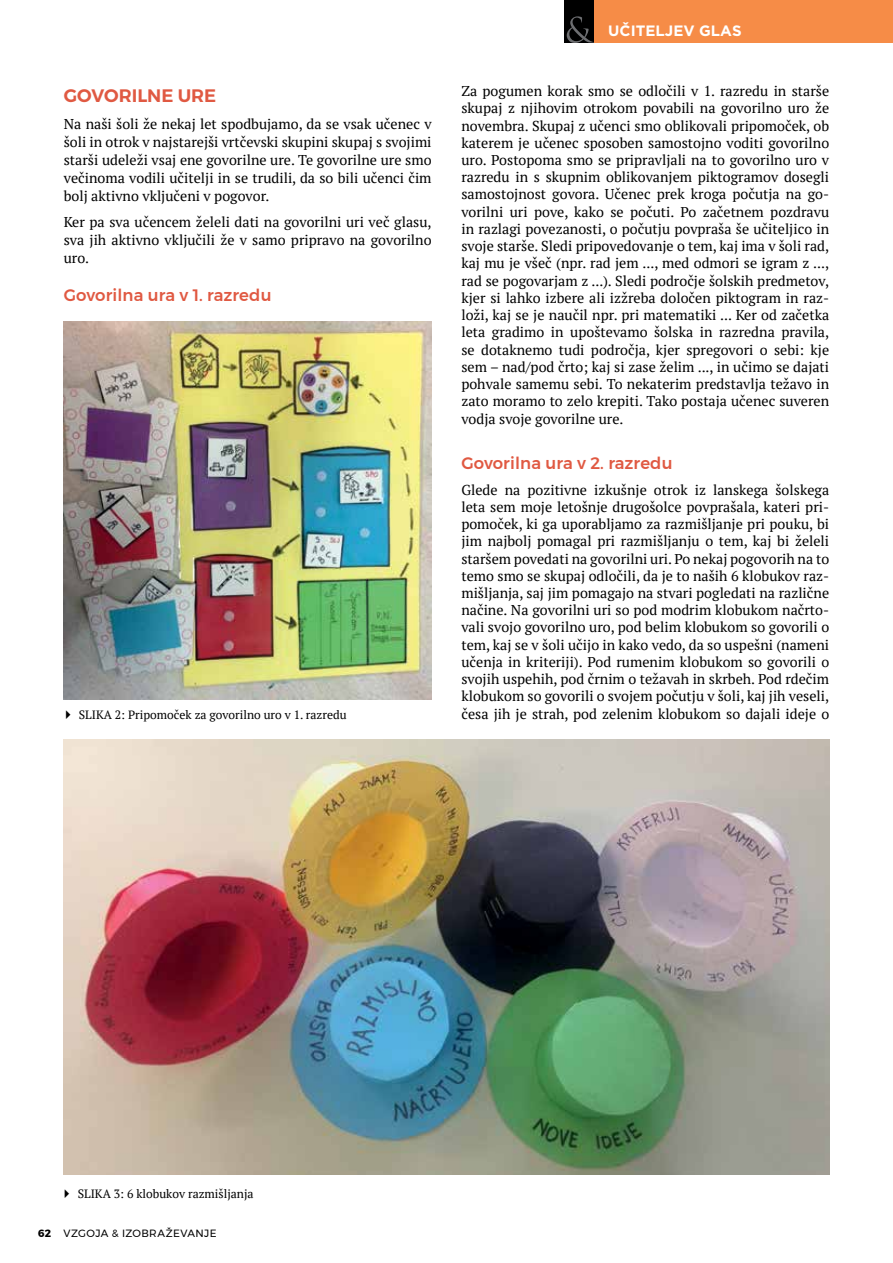
<style>
.page{position:relative;width:893px;height:1263px;background:#fff}
.page>*{position:absolute;margin:0;border:0;box-sizing:border-box;transform-origin:0 0}
.t1{font:600 18px "Montserrat";color:#e05942}
.t2{font:500 16.5px "Montserrat";color:#e05942}
.t3{font:700 15px "Gotham";color:#fff}
.t4{font:14.25px/17.2px "PT Serif";color:#000;text-align:justify}
.t5{font:12px "PT Serif";color:#000}
.t6{font:10.5px "Montserrat";letter-spacing:.04em;color:#000}
.s1{font-weight:700}
</style>
<div class="page">
<div style="left:594px;top:0;width:299px;height:43px;background:#f68c47"></div>
<div style="left:564px;top:0;width:30px;height:43px;background:#000"></div>
<svg style="left:567px;top:16px;width:27px;height:27px"></svg>
<img style="left:64px;top:321px;width:367px;height:378px">
<img style="left:64px;top:740px;width:765px;height:435px">
<p class="t1" style="left:64px;top:82px;width:154px">GOVORILNE URE</p>
<p class="t4" style="left:64px;top:115px;width:369px;line-height:18px">Na naši šoli že nekaj let spodbujamo, da se vsak učenec v šoli in otrok v najstarejši vrtčevski skupini skupaj s svojimi starši udeleži vsaj ene govorilne ure. Te govorilne ure smo večinoma vodili učitelji in se trudili, da so bili učenci čim bolj aktivno vključeni v pogovor.</p>
<p class="t4" style="left:64px;top:213px;width:369px;line-height:18px">Ker pa sva učencem želeli dati na govorilni uri več glasu, sva jih aktivno vključili že v samo pripravo na govorilno uro.</p>
<p class="t2" style="left:64px;top:282px;width:209px">Govorilna ura v 1. razredu</p>
<p class="t5" style="left:79px;top:707px;width:269px">SLIKA 2: Pripomoček za govorilno uro v 1. razredu</p>
<p class="t3" style="left:608px;top:22px;width:135px">UČITELJEV GLAS</p>
<p class="t4" style="left:461px;top:82px;width:369px">Za pogumen korak smo se odločili v 1. razredu in starše skupaj z njihovim otrokom povabili na govorilno uro že novembra. Skupaj z učenci smo oblikovali pripomoček, ob katerem je učenec sposoben samostojno voditi govorilno uro. Postopoma smo se pripravljali na to govorilno uro v razredu in s skupnim oblikovanjem piktogramov dosegli samostojnost govora. Učenec prek kroga počutja na go&shy;vorilni uri pove, kako se počuti. Po začetnem pozdravu in razlagi povezanosti, o počutju povpraša še učiteljico in svoje starše. Sledi pripovedovanje o tem, kaj ima v šoli rad, kaj mu je všeč (npr. rad jem ..., med odmori se igram z ..., rad se pogovarjam z ...). Sledi področje šolskih predmetov, kjer si lahko izbere ali izžreba določen piktogram in raz&shy;loži, kaj se je naučil npr. pri matematiki ... Ker od začetka leta gradimo in upoštevamo šolska in razredna pravila, se dotaknemo tudi področja, kjer spregovori o sebi: kje sem – nad/pod črto; kaj si zase želim ..., in učimo se dajati pohvale samemu sebi. To nekaterim predstavlja težavo in zato moramo to zelo krepiti. Tako postaja učenec suveren vodja svoje govorilne ure.</p>
<p class="t2" style="left:461px;top:450px;width:213px">Govorilna ura v 2. razredu</p>
<p class="t4" style="left:461px;top:481px;width:369px">Glede na pozitivne izkušnje otrok iz lanskega šolskega leta sem moje letošnje drugošolce povprašala, kateri pri&shy;pomoček, ki ga uporabljamo za razmišljanje pri pouku, bi jim najbolj pomagal pri razmišljanju o tem, kaj bi želeli staršem povedati na govorilni uri. Po nekaj pogovorih na to temo smo se skupaj odločili, da je to naših 6 klobukov raz&shy;mišljanja, saj jim pomagajo na stvari pogledati na različne načine. Na govorilni uri so pod modrim klobukom načrto&shy;vali svojo govorilno uro, pod belim klobukom so govorili o tem, kaj se v šoli učijo in kako vedo, da so uspešni (nameni učenja in kriteriji). Pod rumenim klobukom so govorili o svojih uspehih, pod črnim o težavah in skrbeh. Pod rdečim klobukom so govorili o svojem počutju v šoli, kaj jih veseli, česa jih je strah, pod zelenim klobukom so dajali ideje o</p>
<p class="t5" style="left:78px;top:1186px;width:177px">SLIKA 3: 6 klobukov razmišljanja</p>
<p class="t6" style="left:38px;top:1225px;width:178px"><span class="s1">62</span> VZGOJA &amp; IZOBRAŽEVANJE</p>
</div>
